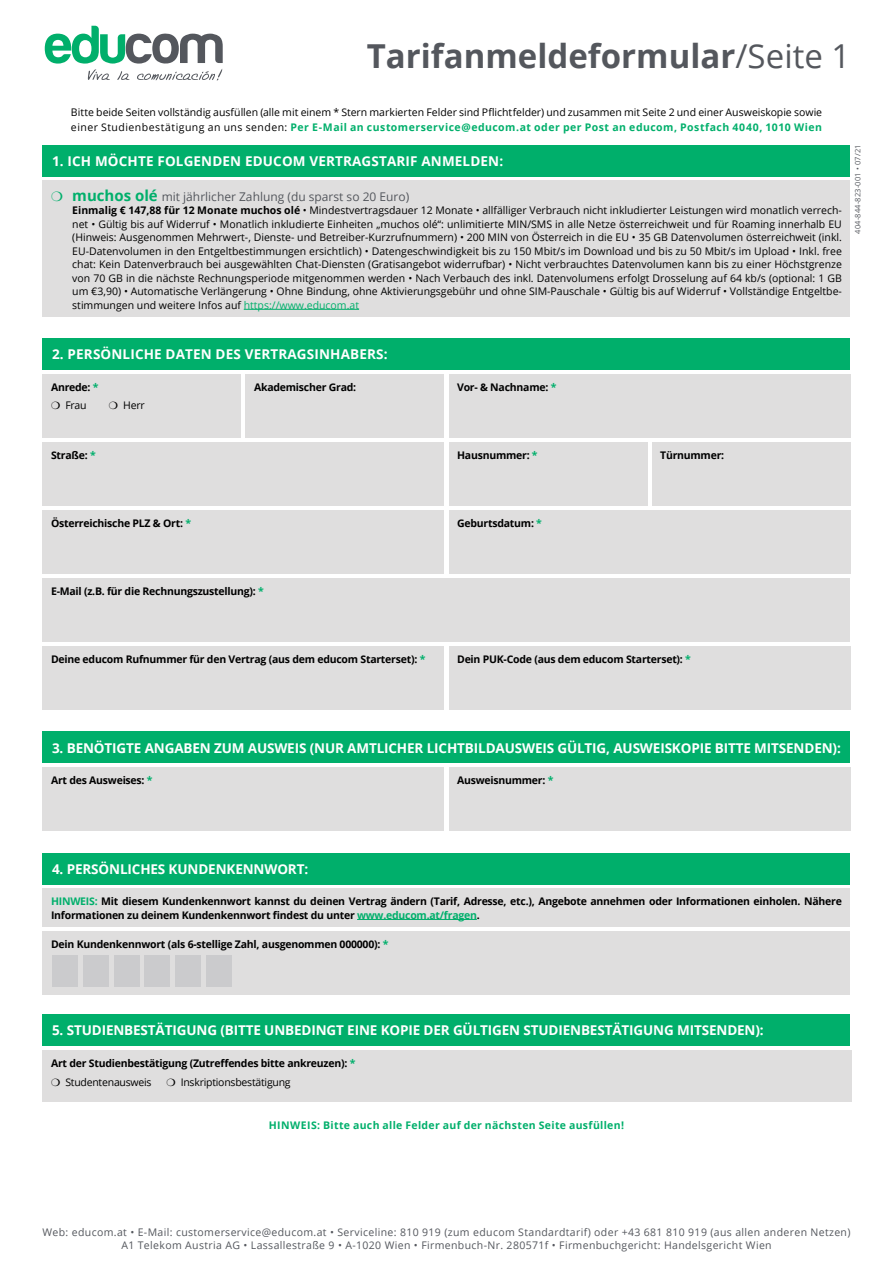
<style>
.page{position:relative;width:893px;height:1263px;background:#fff}
.page>*{position:absolute;margin:0;border:0;box-sizing:border-box;transform-origin:0 0}
.t1{font:700 33px "Open Sans";color:#54575d}
.t2{font:700 13.5px "Open Sans";letter-spacing:-.01em;color:#fff}
.t3{font:700 13.5px "Open Sans";letter-spacing:.01em;color:#fff}
.t4{font:12px "Open Sans";color:#54575d}
.t5{font:10.5px/13.5px "Open Sans";letter-spacing:-.005em;color:#000}
.t6{font:700 10.5px/13.5px "Open Sans";letter-spacing:-.02em;color:#000}
.t7{font:10.5px/13.5px "Open Sans";letter-spacing:.035em;color:#54575d;text-align:center}
.t8{font:700 10.5px "Open Sans";letter-spacing:.03em;color:#00af6b}
.t9{font:7.5px "Open Sans";letter-spacing:.02em;color:#54575d}
.s1{font-weight:400}
.s2{font-weight:700;color:#00af6b}
.s3{color:#00af6b}
.s4{font-weight:700;font-size:15px;color:#00af6b}
.s5{font-weight:700}
</style>
<div class="page">
<div style="left:43px;top:145px;width:807px;height:31px;background:#00af6b"></div>
<div style="left:43px;top:338px;width:807px;height:32px;background:#00af6b"></div>
<div style="left:449px;top:374px;width:401px;height:64px;background:#dfdede"></div>
<div style="left:43px;top:374px;width:198px;height:64px;background:#dfdede"></div>
<div style="left:449px;top:510px;width:401px;height:64px;background:#dfdede"></div>
<div style="left:43px;top:510px;width:401px;height:64px;background:#dfdede"></div>
<div style="left:43px;top:442px;width:401px;height:64px;background:#dfdede"></div>
<div style="left:449px;top:646px;width:401px;height:64px;background:#dfdede"></div>
<div style="left:43px;top:646px;width:401px;height:64px;background:#dfdede"></div>
<div style="left:246px;top:374px;width:198px;height:64px;background:#dfdede"></div>
<div style="left:449px;top:442px;width:198px;height:64px;background:#dfdede"></div>
<div style="left:652px;top:442px;width:198px;height:64px;background:#dfdede"></div>
<svg style="left:45px;top:26px;width:178px;height:55px"></svg>
<div style="left:43px;top:853px;width:807px;height:31px;background:#00af6b"></div>
<div style="left:43px;top:931px;width:807px;height:64px;background:#dfdede"></div>
<div style="left:52px;top:955px;width:26px;height:31px;background:#cbcbcd"></div>
<div style="left:43px;top:889px;width:807px;height:38px;background:#dfdede"></div>
<hr style="left:357px;top:919px;width:120px;height:1px;background:#00af6b">
<div style="left:83px;top:955px;width:25px;height:31px;background:#cbcbcd"></div>
<div style="left:114px;top:955px;width:25px;height:31px;background:#cbcbcd"></div>
<div style="left:145px;top:955px;width:25px;height:31px;background:#cbcbcd"></div>
<div style="left:175px;top:955px;width:26px;height:31px;background:#cbcbcd"></div>
<div style="left:206px;top:955px;width:26px;height:31px;background:#cbcbcd"></div>
<div style="left:43px;top:1014px;width:807px;height:32px;background:#00af6b"></div>
<div style="left:43px;top:1050px;width:808px;height:51px;background:#dfdede"></div>
<div style="left:43px;top:731px;width:807px;height:32px;background:#00af6b"></div>
<div style="left:449px;top:767px;width:401px;height:64px;background:#dfdede"></div>
<div style="left:43px;top:767px;width:401px;height:64px;background:#dfdede"></div>
<div style="left:43px;top:181px;width:807px;height:136px;background:#dfdede"></div>
<hr style="left:244px;top:309px;width:115px;height:1px;background:#00af6b">
<div style="left:43px;top:578px;width:807px;height:64px;background:#dfdede"></div>
<h1 class="t1" style="left:367px;top:33px;width:485px">Tarifanmeldeformular<span class="s1">/Seite 1</span></h1>
<p class="t5" style="left:71px;top:104px;width:753px;line-height:15px">Bitte beide Seiten vollständig ausfüllen (alle mit einem * Stern markierten Felder sind Pflichtfelder) und zusammen mit Seite 2 und einer Ausweiskopie sowie einer Studienbestätigung an uns senden: <span class="s2">Per E-Mail an customerservice@educom.at oder per Post an educom, Postfach 4040, 1010 Wien</span></p>
<p class="t3" style="left:52px;top:151px;width:453px">1. ICH MÖCHTE FOLGENDEN EDUCOM VERTRAGSTARIF ANMELDEN:</p>
<p class="t4" style="left:51px;top:188px;width:360px"><span class="s3">❍</span> <span class="s4">muchos olé</span> mit jährlicher Zahlung (du sparst so 20 Euro)</p>
<p class="t5" style="left:72px;top:203px;width:771px;text-align:justify"><span class="s5">Einmalig € 147,88 für 12 Monate muchos olé</span> • Mindestvertragsdauer 12 Monate • allfälliger Verbrauch nicht inkludierter Leistungen wird monatlich verrech&shy;net • Gültig bis auf Widerruf • Monatlich inkludierte Einheiten „muchos olé“: unlimitierte MIN/SMS in alle Netze österreichweit und für Roaming innerhalb EU (Hinweis: Ausgenommen Mehrwert-, Dienste- und Betreiber-Kurzrufnummern) • 200 MIN von Österreich in die EU • 35 GB Datenvolumen österreichweit (inkl.<br>EU-Datenvolumen in den Entgeltbestimmungen ersichtlich) • Datengeschwindigkeit bis zu 150 Mbit/s im Download und bis zu 50 Mbit/s im Upload • Inkl. free chat: Kein Datenverbrauch bei ausgewählten Chat-Diensten (Gratisangebot widerrufbar) • Nicht verbrauchtes Datenvolumen kann bis zu einer Höchstgrenze von 70 GB in die nächste Rechnungsperiode mitgenommen werden • Nach Verbauch des inkl. Datenvolumens erfolgt Drosselung auf 64 kb/s (optional: 1 GB um €3,90) • Automatische Verlängerung • Ohne Bindung, ohne Aktivierungsgebühr und ohne SIM-Pauschale • Gültig bis auf Widerruf • Vollständige Entgeltbe&shy;stimmungen und weitere Infos auf <span class="s3">https://www.educom.at</span></p>
<p class="t9" style="left:853px;top:234px;width:90px;rotate:-90deg">404-844-823-001 • 07/21</p>
<p class="t3" style="left:52px;top:345px;width:337px">2. PERSÖNLICHE DATEN DES VERTRAGSINHABERS:</p>
<p class="t6" style="left:51px;top:380px;width:49px">Anrede: <span class="s3">*</span></p>
<p class="t6" style="left:457px;top:380px;width:101px">Vor- &amp; Nachname: <span class="s3">*</span></p>
<p class="t5" style="left:51px;top:398px;width:37px">❍ Frau</p>
<p class="t5" style="left:109px;top:398px;width:37px">❍ Herr</p>
<p class="t6" style="left:254px;top:380px;width:104px">Akademischer Grad:</p>
<p class="t6" style="left:51px;top:448px;width:46px">Straße: <span class="s3">*</span></p>
<p class="t6" style="left:457px;top:448px;width:82px">Hausnummer: <span class="s3">*</span></p>
<p class="t6" style="left:660px;top:448px;width:66px">Türnummer:</p>
<p class="t6" style="left:51px;top:516px;width:142px">Österreichische PLZ &amp; Ort: <span class="s3">*</span></p>
<p class="t6" style="left:457px;top:516px;width:86px">Geburtsdatum: <span class="s3">*</span></p>
<p class="t6" style="left:51px;top:584px;width:214px">E-Mail (z.B. für die Rechnungszustellung): <span class="s3">*</span></p>
<p class="t6" style="left:51px;top:652px;width:376px">Deine educom Rufnummer für den Vertrag (aus dem educom Starterset): <span class="s3">*</span></p>
<p class="t6" style="left:457px;top:652px;width:235px">Dein PUK-Code (aus dem educom Starterset): <span class="s3">*</span></p>
<p class="t2" style="left:52px;top:738px;width:790px">3. BENÖTIGTE ANGABEN ZUM AUSWEIS (NUR AMTLICHER LICHTBILDAUSWEIS GÜLTIG, AUSWEISKOPIE BITTE MITSENDEN):</p>
<p class="t6" style="left:51px;top:773px;width:103px">Art des Ausweises: <span class="s3">*</span></p>
<p class="t6" style="left:457px;top:773px;width:98px">Ausweisnummer: <span class="s3">*</span></p>
<p class="t2" style="left:52px;top:859px;width:258px">4. PERSÖNLICHES KUNDENKENNWORT:</p>
<p class="t6" style="left:51px;top:894px;width:792px"><span class="s3">HINWEIS:</span> Mit diesem Kundenkennwort kannst du deinen Vertrag ändern (Tarif, Adresse, etc.), Angebote annehmen oder Informationen einholen. Nähere<br>Informationen zu deinem Kundenkennwort findest du unter <span class="s3">www.educom.at/fragen</span>.</p>
<p class="t6" style="left:51px;top:937px;width:339px">Dein Kundenkennwort (als 6-stellige Zahl, ausgenommen 000000): <span class="s3">*</span></p>
<p class="t2" style="left:52px;top:1021px;width:713px">5. STUDIENBESTÄTIGUNG (BITTE UNBEDINGT EINE KOPIE DER GÜLTIGEN STUDIENBESTÄTIGUNG MITSENDEN):</p>
<p class="t6" style="left:51px;top:1053px;width:306px;line-height:19.5px">Art der Studienbestätigung (Zutreffendes bitte ankreuzen): <span class="s3">* </span>❍ <span class="s1">Studentenausweis</span></p>
<p class="t5" style="left:166px;top:1075px;width:126px">❍ Inskriptionsbestätigung</p>
<p class="t8" style="left:269px;top:1117px;width:357px">HINWEIS: Bitte auch alle Felder auf der nächsten Seite ausfüllen!</p>
<p class="t7" style="left:43px;top:1225px;width:809px">Web: educom.at • E-Mail: customerservice@educom.at • Serviceline: 810 919 (zum educom Standardtarif) oder +43 681 810 919 (aus allen anderen Netzen)<br>A1 Telekom Austria AG • Lassallestraße 9 • A-1020 Wien • Firmenbuch-Nr. 280571f • Firmenbuchgericht: Handelsgericht Wien</p>
</div>
